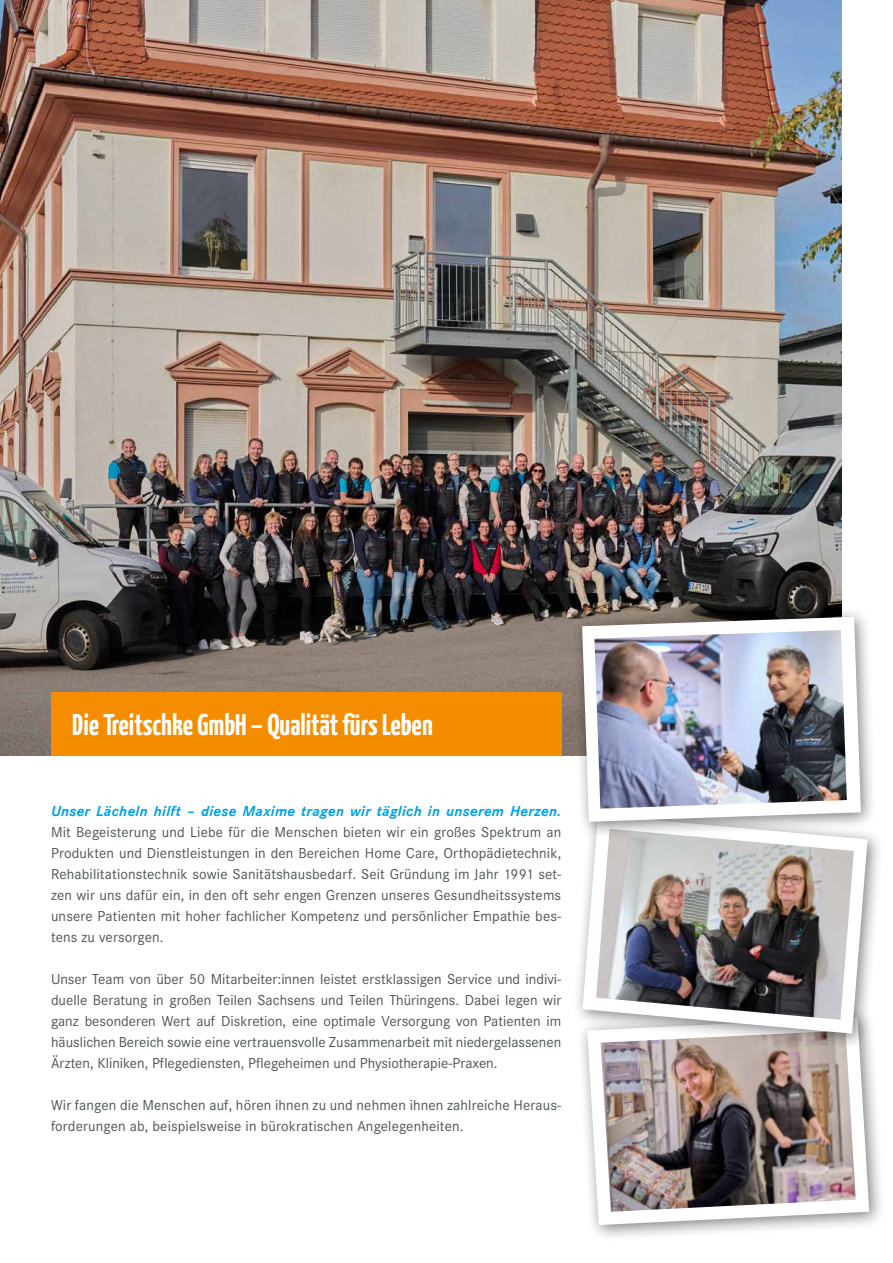
<style>
.page{position:relative;width:893px;height:1263px;background:#fff}
.page>*{position:absolute;margin:0;border:0;box-sizing:border-box;transform-origin:0 0}
.t1{font:700 30px "Yanone Kaffeesatz";color:#fff}
.t2{font:15px/21px "Corporate S";letter-spacing:.01em;color:#4e5455;text-align:justify}
.t3{font:italic 700 15px "Corporate S";letter-spacing:.02em;color:#00a1e5}
</style>
<div class="page">
<img style="left:0;top:0;width:842px;height:756px">
<div style="left:576px;top:1007px;width:310px;height:234px;background:#000;opacity:.5"></div>
<svg style="left:587px;top:1050px;width:282px;height:175px"></svg>
<img style="left:601px;top:1050px;width:255px;height:162px">
<div style="left:572px;top:804px;width:312px;height:246px;background:#000;opacity:.5"></div>
<svg style="left:582px;top:839px;width:285px;height:194px"></svg>
<img style="left:596px;top:839px;width:258px;height:181px">
<div style="left:571px;top:606px;width:307px;height:233px;background:#000;opacity:.5"></div>
<svg style="left:582px;top:617px;width:279px;height:205px"></svg>
<img style="left:594px;top:630px;width:253px;height:179px">
<div style="left:51px;top:692px;width:510px;height:64px;background:#f48e00"></div>
<h1 class="t1" style="left:72px;top:706px;width:362px">Die Treitschke GmbH – Qualität fürs Leben</h1>
<p class="t3" style="left:51px;top:802px;width:512px">Unser Lächeln hilft – diese Maxime tragen wir täglich in unserem Herzen.</p>
<p class="t2" style="left:51px;top:821px;width:512px">Mit Begeisterung und Liebe für die Menschen bieten wir ein großes Spektrum an Produkten und Dienstleistungen in den Bereichen Home Care, Orthopädietechnik, Rehabilitationstechnik sowie Sanitätshausbedarf. Seit Gründung im Jahr 1991 set&shy;zen wir uns dafür ein, in den oft sehr engen Grenzen unseres Gesundheitssystems unsere Patienten mit hoher fachlicher Kompetenz und persönlicher Empathie bes&shy;tens zu versorgen.</p>
<p class="t2" style="left:51px;top:968px;width:512px">Unser Team von über 50 Mitarbeiter:innen leistet erstklassigen Service und indivi&shy;duelle Beratung in großen Teilen Sachsens und Teilen Thüringens. Dabei legen wir ganz besonderen Wert auf Diskretion, eine optimale Versorgung von Patienten im häuslichen Bereich sowie eine vertrauensvolle Zusammenarbeit mit niedergelassenen Ärzten, Kliniken, Pflegediensten, Pflegeheimen und Physiotherapie-Praxen.</p>
<p class="t2" style="left:51px;top:1094px;width:512px">Wir fangen die Menschen auf, hören ihnen zu und nehmen ihnen zahlreiche Heraus&shy;forderungen ab, beispielsweise in bürokratischen Angelegenheiten.</p>
</div>
